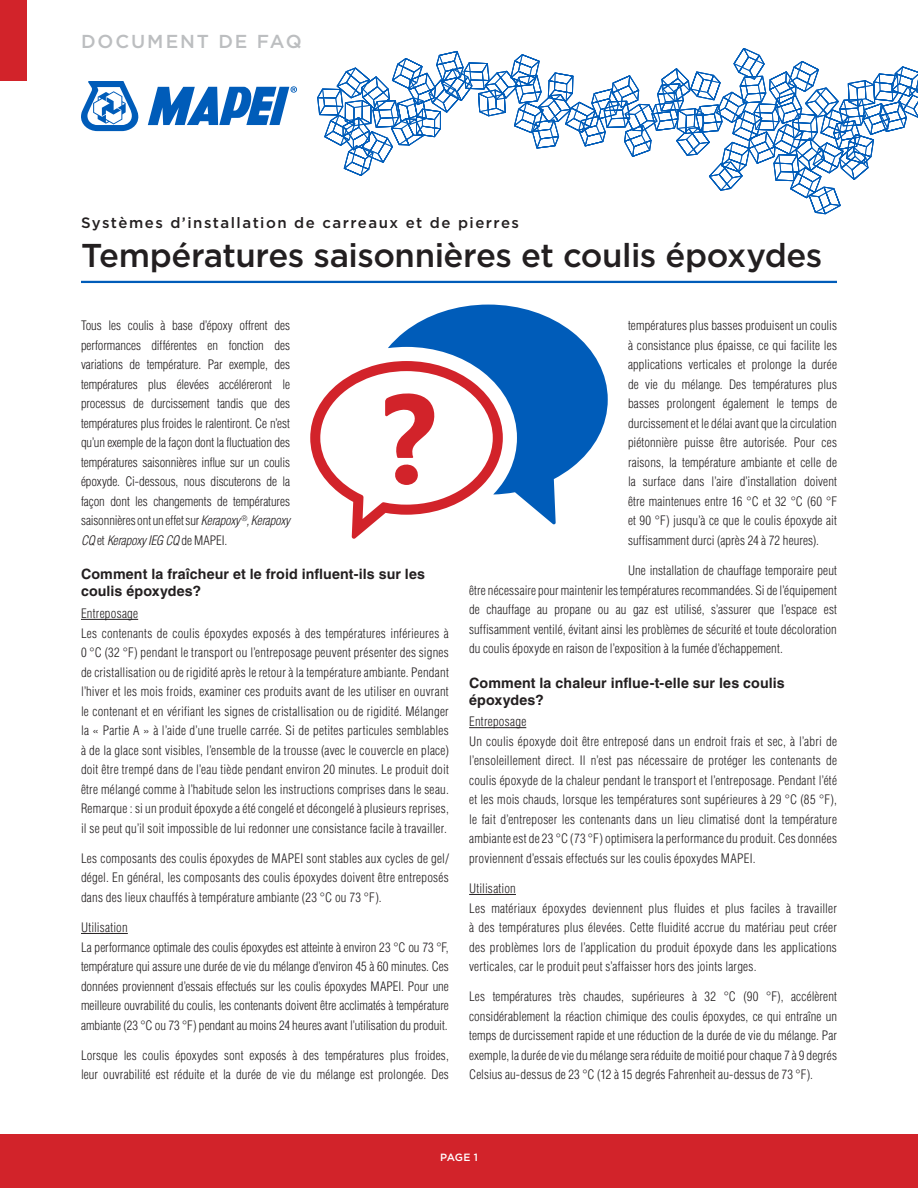
<style>
.page{position:relative;width:918px;height:1188px;background:#fff}
.page>*{position:absolute;margin:0;border:0;box-sizing:border-box;transform-origin:0 0}
.t1{font:500 33px "Gotham HTF";letter-spacing:-.015em;color:#231f20}
.t2{font:500 18.75px "Gotham HTF";letter-spacing:.1em;color:#bcbec0}
.t3{font:500 15px "Gotham HTF";letter-spacing:.1em;color:#231f20}
.t4{font:700 14.25px/17.1px "Helvetica LT Std";letter-spacing:.005em;color:#231f20}
.t5{font:300 condensed 12.75px/19.5px "Helvetica LT Std";letter-spacing:.015em;color:#231f20;text-align:justify}
.t6{font:500 10.5px "Gotham HTF";color:#fff}
.s1{font-style:italic}
</style>
<div class="page">
<hr style="left:81px;top:619px;width:57px;height:1px;background:#231f20">
<hr style="left:81px;top:933px;width:47px;height:1px;background:#231f20">
<hr style="left:469px;top:727px;width:57px;height:1px;background:#231f20">
<hr style="left:469px;top:894px;width:47px;height:1px;background:#231f20">
<svg style="left:81px;top:81px;width:58px;height:50px"></svg>
<svg style="left:148px;top:86px;width:149px;height:39px"></svg>
<div style="left:0;top:0;width:27px;height:81px;background:#d2232a"></div>
<hr style="left:81px;top:281px;width:756px;height:2px;background:#005cb9">
<svg style="left:388px;top:305px;width:220px;height:220px;fill:#005cb9"></svg>
<svg style="left:310px;top:361px;width:193px;height:178px"></svg>
<svg style="left:317px;top:48px;width:601px;height:166px"></svg>
<div style="left:0;top:1134px;width:918px;height:54px;background:#d2232a"></div>
<h2 class="t2" style="left:81px;top:31px;width:222px">DOCUMENT DE FAQ</h2>
<p class="t3" style="left:81px;top:215px;width:440px">Systèmes d’installation de carreaux et de pierres</p>
<h1 class="t1" style="left:81px;top:237px;width:743px">Températures saisonnières et coulis époxydes</h1>
<p class="t5" style="left:81px;top:316px;width:211px">Tous les coulis à base d’époxy offrent des performances différentes en fonction des variations de température. Par exemple, des températures plus élevées accéléreront le processus de durcissement tandis que des températures plus froides le ralentiront. Ce n’est qu’un exemple de la façon dont la fluctuation des températures saisonnières influe sur un coulis époxyde. Ci-dessous, nous discuterons de la façon dont les changements de températures saisonnières ont un effet sur <span class="s1">Kerapoxy</span> <sup>®</sup><span class="s1">, Kerapoxy CQ</span> et <span class="s1">Kerapoxy IEG CQ</span> de MAPEI.</p>
<p class="t4" style="left:81px;top:566px;width:346px">Comment la fraîcheur et le froid influent-ils sur les coulis époxydes?</p>
<p class="t5" style="left:81px;top:604px;width:369px;text-align:left">Entreposage<br>Les contenants de coulis époxydes exposés à des températures inférieures à 0 °C (32 °F) pendant le transport ou l’entreposage peuvent présenter des signes de cristallisation ou de rigidité après le retour à la température ambiante. Pendant l’hiver et les mois froids, examiner ces produits avant de les utiliser en ouvrant le contenant et en vérifiant les signes de cristallisation ou de rigidité. Mélanger la « Partie A » à l’aide d’une truelle carrée. Si de petites particules semblables à de la glace sont visibles, l’ensemble de la trousse (avec le couvercle en place) doit être trempé dans de l’eau tiède pendant environ 20 minutes. Le produit doit être mélangé comme à l’habitude selon les instructions comprises dans le seau.<br>Remarque : si un produit époxyde a été congelé et décongelé à plusieurs reprises, il se peut qu’il soit impossible de lui redonner une consistance facile à travailler.</p>
<p class="t5" style="left:81px;top:848px;width:369px">Les composants des coulis époxydes de MAPEI sont stables aux cycles de gel/ dégel. En général, les composants des coulis époxydes doivent être entreposés dans des lieux chauffés à température ambiante (23 °C ou 73 °F).</p>
<p class="t5" style="left:81px;top:918px;width:369px;text-align:left">Utilisation<br>La performance optimale des coulis époxydes est atteinte à environ 23 °C ou 73 °F, température qui assure une durée de vie du mélange d’environ 45 à 60 minutes. Ces données proviennent d’essais effectués sur les coulis époxydes MAPEI. Pour une meilleure ouvrabilité du coulis, les contenants doivent être acclimatés à température ambiante (23 °C ou 73 °F) pendant au moins 24 heures avant l’utilisation du produit.</p>
<p class="t5" style="left:81px;top:1045px;width:369px">Lorsque les coulis époxydes sont exposés à des températures plus froides, leur ouvrabilité est réduite et la durée de vie du mélange est prolongée. Des</p>
<p class="t5" style="left:628px;top:316px;width:211px">températures plus basses produisent un coulis à consistance plus épaisse, ce qui facilite les applications verticales et prolonge la durée de vie du mélange. Des températures plus basses prolongent également le temps de durcissement et le délai avant que la circulation piétonnière puisse être autorisée. Pour ces raisons, la température ambiante et celle de la surface dans l’aire d’installation doivent être maintenues entre 16 °C et 32 °C (60 °F et 90 °F) jusqu’à ce que le coulis époxyde ait suffisamment durci (après 24 à 72 heures).</p>
<p class="t5" style="left:469px;top:561px;width:369px;text-indent:159px">Une installation de chauffage temporaire peut être nécessaire pour maintenir les températures recommandées. Si de l’équipement de chauffage au propane ou au gaz est utilisé, s’assurer que l’espace est suffisamment ventilé, évitant ainsi les problèmes de sécurité et toute décoloration du coulis époxyde en raison de l’exposition à la fumée d’échappement.</p>
<p class="t4" style="left:469px;top:674px;width:317px">Comment la chaleur influe-t-elle sur les coulis époxydes?</p>
<p class="t5" style="left:469px;top:712px;width:369px;text-align:left">Entreposage<br>Un coulis époxyde doit être entreposé dans un endroit frais et sec, à l’abri de l’ensoleillement direct. Il n’est pas nécessaire de protéger les contenants de coulis époxyde de la chaleur pendant le transport et l’entreposage. Pendant l’été et les mois chauds, lorsque les températures sont supérieures à 29 °C (85 °F), le fait d’entreposer les contenants dans un lieu climatisé dont la température ambiante est de 23 °C (73 °F) optimisera la performance du produit. Ces données proviennent d’essais effectués sur les coulis époxydes MAPEI.</p>
<p class="t5" style="left:469px;top:879px;width:369px;text-align:left">Utilisation<br>Les matériaux époxydes deviennent plus fluides et plus faciles à travailler à des températures plus élevées. Cette fluidité accrue du matériau peut créer des problèmes lors de l’application du produit époxyde dans les applications verticales, car le produit peut s’affaisser hors des joints larges.</p>
<p class="t5" style="left:469px;top:987px;width:369px">Les températures très chaudes, supérieures à 32 °C (90 °F), accélèrent considérablement la réaction chimique des coulis époxydes, ce qui entraîne un temps de durcissement rapide et une réduction de la durée de vie du mélange. Par exemple, la durée de vie du mélange sera réduite de moitié pour chaque 7 à 9 degrés Celsius au-dessus de 23 °C (12 à 15 degrés Fahrenheit au-dessus de 73 °F).</p>
<p class="t6" style="left:440px;top:1151px;width:39px">PAGE 1</p>
</div>
